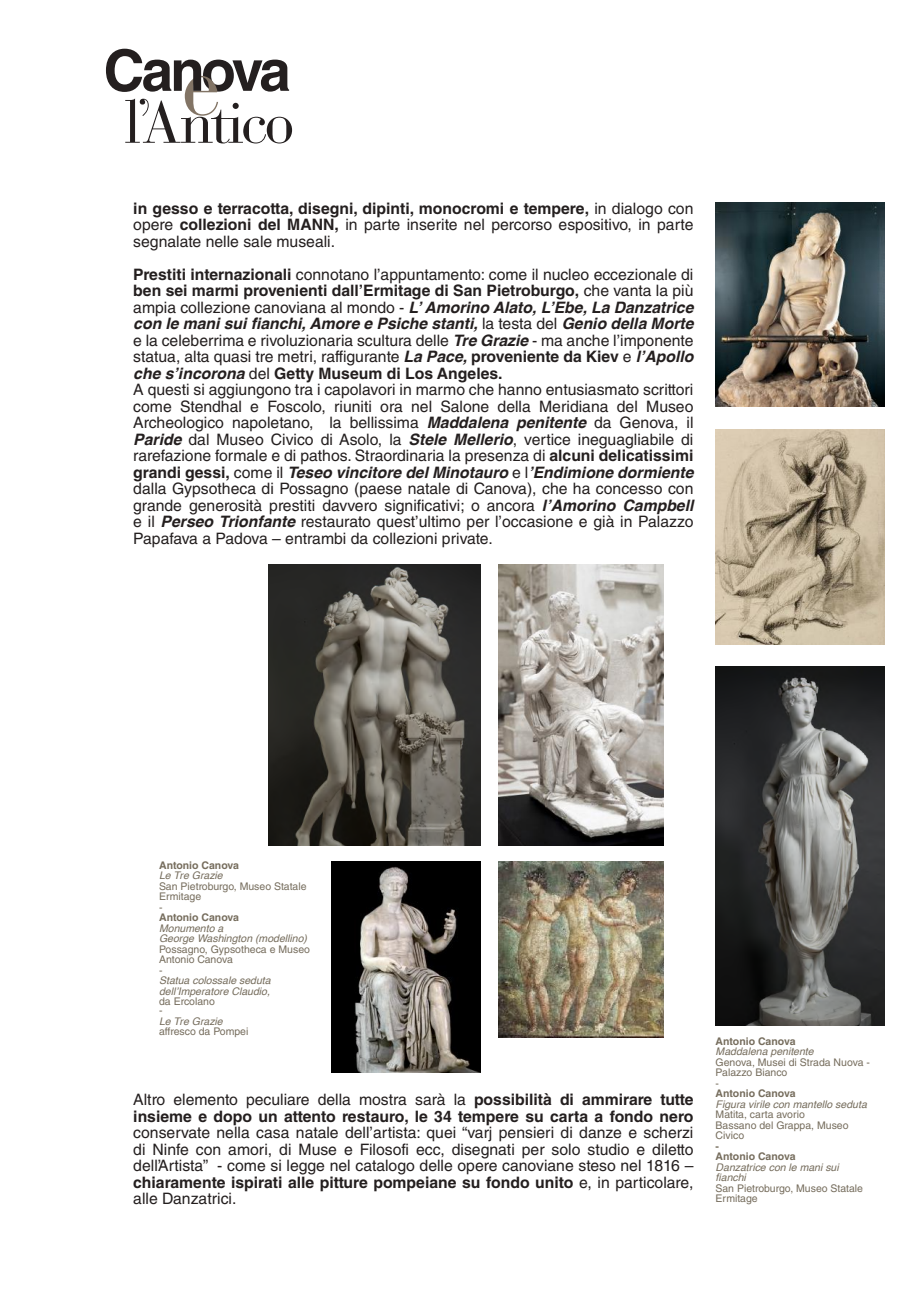
<style>
.page{position:relative;width:919px;height:1289px;background:#fff}
.page>*{position:absolute;margin:0;border:0;box-sizing:border-box;transform-origin:0 0}
.t1{font:15.75px/16.5px "Helvetica LT Std";color:#241f1f;text-align:justify}
.t2{font:700 15.75px/16.5px "Helvetica LT Std";color:#241f1f}
.t3{font:italic 700 15.75px/16.5px "Helvetica";color:#241f1f}
.t4{font:10.5px/10.5px "Helvetica LT Std";color:#766d5d}
.t5{font:italic 10.5px/10.5px "Helvetica";color:#766d5d}
.t6{font:700 10.5px/10.5px "Helvetica LT Std";color:#766d5d}
.s1{font-weight:700}
.s2{font-weight:400}
.s3{font-family:"Helvetica LT Std";font-weight:400;font-style:normal}
.s4{font-family:"Helvetica";font-weight:700;font-style:italic}
.s5{font-family:"Helvetica LT Std";font-style:normal}
</style>
<div class="page">
<svg style="left:106px;top:49px;width:186px;height:94px"></svg>
<img style="left:269px;top:564px;width:211px;height:282px">
<img style="left:498px;top:564px;width:165px;height:282px">
<img style="left:498px;top:861px;width:165px;height:176px">
<img style="left:332px;top:861px;width:148px;height:210px">
<img style="left:715px;top:202px;width:169px;height:204px">
<img style="left:715px;top:429px;width:169px;height:215px">
<img style="left:715px;top:666px;width:169px;height:359px">
<p class="t1" style="left:133px;top:200px;width:561px"><span class="s1">in gesso e terracotta, disegni, dipinti, monocromi e tempere,</span> in dialogo con opere <span class="s1">collezioni del MANN,</span> in parte inserite nel percorso espositivo, in parte segnalate nelle sale museali.</p>
<p class="t2" style="left:133px;top:266px;width:561px">Prestiti internazionali <span class="s2">connotano l’appuntamento: come il nucleo eccezionale di </span>ben sei marmi provenienti dall’Ermitage di San Pietroburgo, <span class="s2">che vanta la più</span></p>
<p class="t3" style="left:133px;top:299px;width:561px"><span class="s3">ampia collezione canoviana al mondo -</span> L’ Amorino Alato, L’Ebe, La Danzatrice con le mani sui fianchi, Amore e Psiche stanti, <span class="s3">la testa del</span> Genio della Morte</p>
<p class="t1" style="left:133px;top:332px;width:561px;text-align:left">e la celeberrima e rivoluzionaria scultura delle <span class="s4">Tre Grazie</span> - ma anche l’imponente statua, alta quasi tre metri, raffigurante <span class="s4">La Pace,</span> <span class="s1">proveniente da Kiev</span> e <span class="s4">l’Apollo che s’incorona</span> del <span class="s1">Getty Museum di Los Angeles.<br></span>A questi si aggiungono tra i capolavori in marmo che hanno entusiasmato scrittori come Stendhal e Foscolo, riuniti ora nel Salone della Meridiana del Museo Archeologico napoletano, la bellissima <span class="s4">Maddalena penitente</span> da Genova, il <span class="s4">Paride</span> dal Museo Civico di Asolo, la <span class="s4">Stele Mellerio</span>, vertice ineguagliabile di rarefazione formale e di pathos. Straordinaria la presenza di <span class="s1">alcuni delicatissimi</span></p>
<p class="t3" style="left:133px;top:464px;width:561px"><span class="s5">grandi gessi,</span> <span class="s3">come il</span> Teseo vincitore del Minotauro <span class="s3">e l</span>’Endimione dormiente</p>
<p class="t1" style="left:133px;top:480px;width:561px">dalla Gypsotheca di Possagno (paese natale di Canova), che ha concesso con grande generosità prestiti davvero significativi; o ancora <span class="s4">l’Amorino Campbell </span>e il <span class="s4">Perseo Trionfante</span> restaurato quest’ultimo per l’occasione e già in Palazzo Papafava a Padova – entrambi da collezioni private.</p>
<p class="t6" style="left:159px;top:859px;width:81px">Antonio Canova</p>
<p class="t5" style="left:159px;top:870px;width:65px">Le Tre Grazie</p>
<p class="t4" style="left:159px;top:880px;width:149px">San Pietroburgo, Museo Statale<br>Ermitage<br>-</p>
<p class="t6" style="left:159px;top:912px;width:81px">Antonio Canova</p>
<p class="t5" style="left:159px;top:922px;width:149px">Monumento a<br>George Washington (modellino)</p>
<p class="t4" style="left:159px;top:943px;width:152px">Possagno, Gypsotheca e Museo<br>Antonio Canova<br>-</p>
<p class="t5" style="left:159px;top:975px;width:113px">Statua colossale seduta dell’Imperatore Claudio,</p>
<p class="t4" style="left:159px;top:996px;width:57px;line-height:9px">da Ercolano -</p>
<p class="t5" style="left:159px;top:1015px;width:65px">Le Tre Grazie</p>
<p class="t4" style="left:159px;top:1026px;width:91px">affresco da Pompei</p>
<p class="t2" style="left:133px;top:1091px;width:561px"><span class="s2">Altro elemento peculiare della mostra sarà la</span> possibilità di ammirare tutte insieme e dopo un attento restauro, le 34 tempere su carta a fondo nero</p>
<p class="t1" style="left:133px;top:1124px;width:561px">conservate nella casa natale dell’artista: quei “varj pensieri di danze e scherzi di Ninfe con amori, di Muse e Filosofi ecc, disegnati per solo studio e diletto dell’Artista” - come si legge nel catalogo delle opere canoviane steso nel 1816 – <span class="s1">chiaramente ispirati alle pitture pompeiane su fondo unito</span> e, in particolare, alle Danzatrici.</p>
<p class="t6" style="left:715px;top:1035px;width:81px">Antonio Canova</p>
<p class="t5" style="left:715px;top:1046px;width:100px">Maddalena penitente</p>
<p class="t4" style="left:715px;top:1056px;width:156px">Genova, Musei di Strada Nuova -<br>Palazzo Bianco<br>-</p>
<p class="t6" style="left:715px;top:1088px;width:81px">Antonio Canova</p>
<p class="t5" style="left:715px;top:1098px;width:153px">Figura virile con mantello seduta</p>
<p class="t4" style="left:715px;top:1109px;width:134px">Matita, carta avorio<br>Bassano del Grappa, Museo<br>Civico</p>
<p class="t6" style="left:715px;top:1140px;width:81px">-<br>Antonio Canova</p>
<p class="t5" style="left:715px;top:1161px;width:125px">Danzatrice con le mani sui fianchi</p>
<p class="t4" style="left:715px;top:1182px;width:149px">San Pietroburgo, Museo Statale<br>Ermitage</p>
</div>
